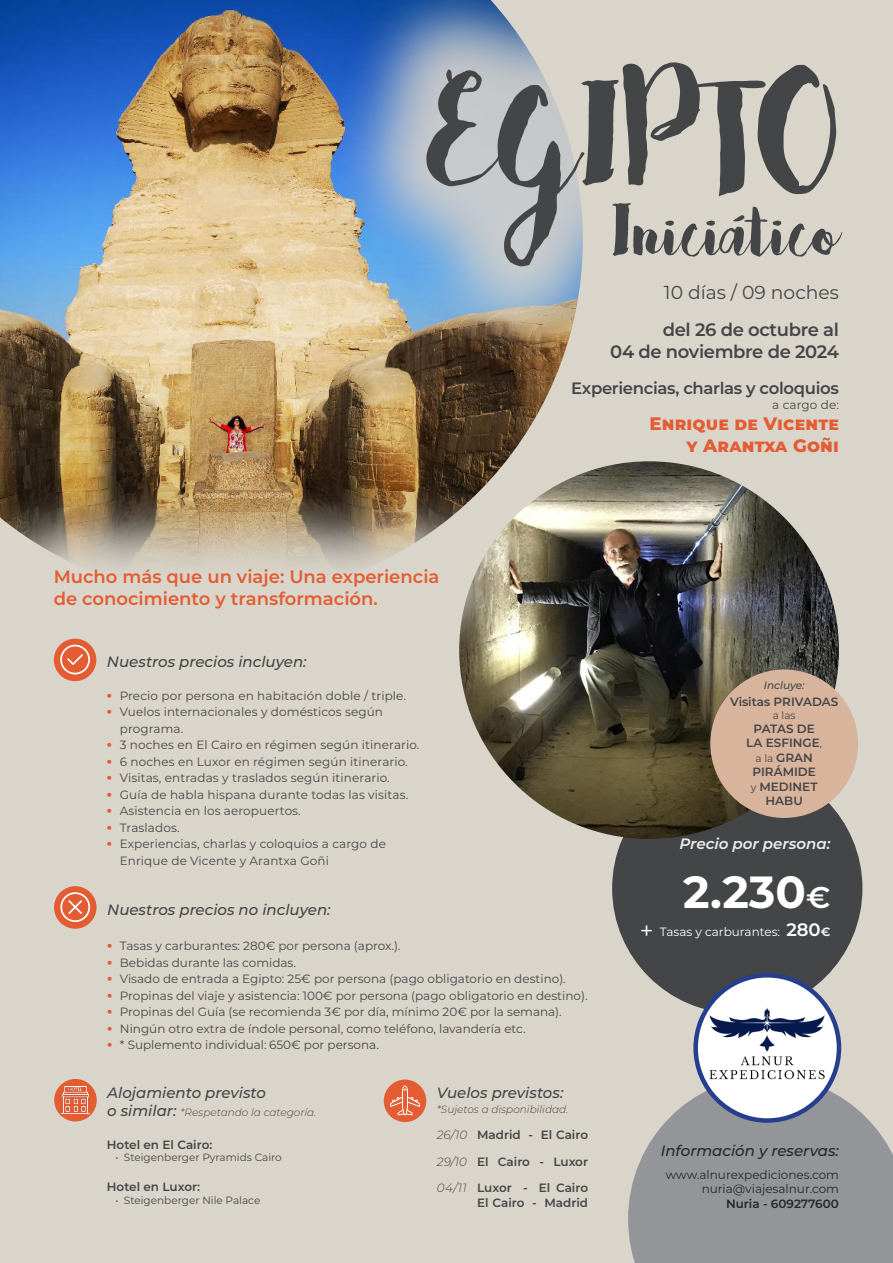
<style>
.page{position:relative;width:893px;height:1263px;background:#d9d5cb}
.page>*{position:absolute;margin:0;border:0;box-sizing:border-box;transform-origin:0 0}
.t1{font:162px "Bakery";color:#444547}
.t2{font:81px "Bakery";color:#444547}
.t3{font:700 45px "Montserrat";color:#fff}
.t4{font:18.75px "Montserrat";color:#444547}
.t5{font:600 18px/21.6px "Montserrat";color:#e45c32}
.t6{font:600 18px "Montserrat";letter-spacing:-.02em;color:#444547}
.t7{font:800 18px "Montserrat";letter-spacing:.01em;color:#e45c32}
.t8{font:600 16.5px "Montserrat";letter-spacing:-.02em;color:#444547}
.t9{font:italic 500 15px "Montserrat";color:#444547}
.t10{font:italic 500 15px "Montserrat";color:#262825}
.t11{font:italic 600 15px "Montserrat";color:#edeeee}
.t12{font:12px/16.5px "Montserrat";color:#444547}
.t13{font:600 12px "Montserrat";color:#444547}
.t14{font:12px "Montserrat";color:#262825}
.t15{font:12px "Montserrat";color:#fff}
.t16{font:600 12px "Montserrat";color:#262825}
.t17{font:italic 300 12px "Montserrat";color:#444547}
.t18{font:italic 300 10.5px "Montserrat";color:#444547}
.t19{font:10.5px "Montserrat";color:#444547}
.t20{font:italic 500 10.5px "Montserrat";color:#444547}
.s1{font-weight:900;color:#e45c32}
.s2{font-weight:400;font-size:10.5px}
.s3{font-weight:600;font-size:30px}
.s4{font-size:24px}
.s5{font-weight:600;font-size:18px}
.s6{font-weight:600}
.s7{font-weight:500;font-size:15px}
</style>
<div class="page">
<svg style="left:628px;top:1076px;width:265px;height:187px;fill:#939598"></svg>
<div style="left:612px;top:763px;width:250px;height:250px;background:#444547;border-radius:50%"></div>
<img style="left:465px;top:461px;width:374px;height:378px">
<img style="left:0;top:0;width:583px;height:597px">
<div style="left:54px;top:886px;width:43px;height:43px;background:#e45c32;border-radius:50%"></div>
<div style="left:384px;top:1079px;width:42px;height:43px;background:#e45c32;border-radius:50%"></div>
<div style="left:54px;top:1079px;width:43px;height:42px;background:#e45c32;border-radius:50%"></div>
<svg style="left:60px;top:892px;width:30px;height:30px"></svg>
<svg style="left:390px;top:1085px;width:30px;height:30px"></svg>
<img style="left:62px;top:1086px;width:27px;height:28px">
<div style="left:325px;top:0;width:568px;height:367px;background:#d9d5cb;opacity:.9"></div>
<div style="left:696px;top:975px;width:143px;height:145px;background:#fff;border-radius:50%"></div>
<img style="left:706px;top:1006px;width:122px;height:74px">
<div style="left:693px;top:973px;width:148px;height:150px;border:4px solid #253f8e;border-radius:50%"></div>
<svg style="left:0;top:481px;width:526px;height:215px"></svg>
<div style="left:54px;top:639px;width:42px;height:42px;background:#e45c32;border-radius:50%"></div>
<svg style="left:60px;top:645px;width:30px;height:29px"></svg>
<div style="left:710px;top:669px;width:148px;height:149px;background:#d8b49c;border-radius:50%"></div>
<p class="t1" style="left:431px;top:34px;width:409px">EGIPTO</p>
<p class="t2" style="left:612px;top:180px;width:229px">Iniciático</p>
<p class="t4" style="left:664px;top:280px;width:177px">10 días / 09 noches</p>
<p class="t6" style="left:663px;top:317px;width:178px">del 26 de octubre al</p>
<p class="t6" style="left:610px;top:338px;width:230px">04 de noviembre de 2024</p>
<p class="t5" style="left:54px;top:565px;width:387px">Mucho más que un viaje: Una experiencia de conocimiento y transformación.</p>
<p class="t9" style="left:107px;top:651px;width:201px">Nuestros precios incluyen:</p>
<p class="t12" style="left:107px;top:687px;width:301px"><span class="s1">ٚ</span> Precio por persona en habitación doble / triple.</p>
<p class="t12" style="left:120px;top:703px;width:265px;text-indent:-13px"><span class="s1">ٚ</span> Vuelos internacionales y domésticos según programa.</p>
<p class="t12" style="left:107px;top:736px;width:314px"><span class="s1">ٚ</span> 3 noches en El Cairo en régimen según itinerario.</p>
<p class="t12" style="left:107px;top:753px;width:302px"><span class="s1">ٚ</span> 6 noches en Luxor en régimen según itinerario.</p>
<p class="t12" style="left:107px;top:769px;width:284px"><span class="s1">ٚ</span> Visitas, entradas y traslados según itinerario.</p>
<p class="t12" style="left:107px;top:786px;width:303px"><span class="s1">ٚ</span> Guía de habla hispana durante todas las visitas.</p>
<p class="t12" style="left:107px;top:802px;width:195px"><span class="s1">ٚ</span> Asistencia en los aeropuertos.</p>
<p class="t12" style="left:107px;top:819px;width:74px"><span class="s1">ٚ</span> Traslados.</p>
<p class="t12" style="left:120px;top:835px;width:268px;text-indent:-13px"><span class="s1">ٚ</span> Experiencias, charlas y coloquios a cargo de<br>Enrique de Vicente y Arantxa Goñi</p>
<p class="t9" style="left:107px;top:899px;width:225px">Nuestros precios no incluyen:</p>
<p class="t8" style="left:571px;top:377px;width:269px">Experiencias, charlas y coloquios</p>
<p class="t12" style="left:772px;top:396px;width:68px">a cargo de:</p>
<p class="t7" style="left:650px;top:411px;width:191px">Enrique de Vicente</p>
<p class="t7" style="left:686px;top:432px;width:154px">y Arantxa Goñi</p>
<p class="t20" style="left:764px;top:678px;width:42px">Incluye:</p>
<p class="t13" style="left:730px;top:693px;width:110px">Visitas PRIVADAS</p>
<p class="t19" style="left:773px;top:708px;width:25px">a las</p>
<p class="t13" style="left:753px;top:720px;width:63px">PATAS DE</p>
<p class="t13" style="left:746px;top:735px;width:77px">LA ESFINGE<span class="s2">,</span></p>
<p class="t13" style="left:755px;top:749px;width:59px"><span class="s2">a la</span> GRAN</p>
<p class="t13" style="left:752px;top:763px;width:65px">PIRÁMIDE</p>
<p class="t13" style="left:751px;top:778px;width:68px"><span class="s2">y</span> MEDINET</p>
<p class="t13" style="left:765px;top:792px;width:39px">HABU</p>
<p class="t11" style="left:680px;top:832px;width:152px">Precio por persona:</p>
<p class="t3" style="left:683px;top:859px;width:149px">2.230<span class="s3">€</span></p>
<p class="t15" style="left:640px;top:924px;width:192px"><span class="s4">+</span> Tasas y carburantes: <span class="s5">280</span><span class="s6">€</span></p>
<p class="t12" style="left:107px;top:937px;width:295px"><span class="s1">ٚ</span> Tasas y carburantes: 280€ por persona (aprox.).</p>
<p class="t12" style="left:107px;top:954px;width:190px"><span class="s1">ٚ</span> Bebidas durante las comidas.</p>
<p class="t12" style="left:107px;top:970px;width:460px"><span class="s1">ٚ</span> Visado de entrada a Egipto: 25€ por persona (pago obligatorio en destino).</p>
<p class="t12" style="left:107px;top:987px;width:482px"><span class="s1">ٚ</span> Propinas del viaje y asistencia: 100€ por persona (pago obligatorio en destino).</p>
<p class="t12" style="left:107px;top:1003px;width:456px"><span class="s1">ٚ</span> Propinas del Guía (se recomienda 3€ por día, mínimo 20€ por la semana).</p>
<p class="t12" style="left:107px;top:1020px;width:420px"><span class="s1">ٚ</span> Ningún otro extra de índole personal, como teléfono, lavandería etc.</p>
<p class="t12" style="left:107px;top:1036px;width:273px"><span class="s1">ٚ</span> * Suplemento individual: 650€ por persona.</p>
<p class="t9" style="left:107px;top:1083px;width:160px">Alojamiento previsto</p>
<p class="t18" style="left:107px;top:1105px;width:211px"><span class="s7">o similar:</span> *Respetando la categoría.</p>
<p class="t13" style="left:107px;top:1136px;width:107px">Hotel en El Cairo:</p>
<p class="t19" style="left:115px;top:1150px;width:168px">• Steigenberger Pyramids Cairo</p>
<p class="t13" style="left:107px;top:1178px;width:95px">Hotel en Luxor:</p>
<p class="t19" style="left:115px;top:1193px;width:146px">• Steigenberger Nile Palace</p>
<p class="t9" style="left:437px;top:1082px;width:128px">Vuelos previstos:</p>
<p class="t18" style="left:437px;top:1102px;width:133px">*Sujetos a disponibilidad.</p>
<p class="t17" style="left:437px;top:1127px;width:32px">26/10</p>
<p class="t13" style="left:477px;top:1126px;width:112px">Madrid - El Cairo</p>
<p class="t17" style="left:437px;top:1153px;width:32px">29/10</p>
<p class="t17" style="left:437px;top:1180px;width:31px">04/11</p>
<p class="t13" style="left:477px;top:1179px;width:112px">Luxor - El Cairo</p>
<p class="t13" style="left:477px;top:1194px;width:112px">El Cairo - Madrid</p>
<p class="t13" style="left:477px;top:1153px;width:112px">El Cairo - Luxor</p>
<p class="t10" style="left:661px;top:1140px;width:180px">Información y reservas:</p>
<p class="t14" style="left:666px;top:1166px;width:175px">www.alnurexpediciones.com</p>
<p class="t14" style="left:702px;top:1181px;width:139px">nuria@viajesalnur.com</p>
<p class="t16" style="left:726px;top:1195px;width:114px">Nuria - 609277600</p>
</div>
